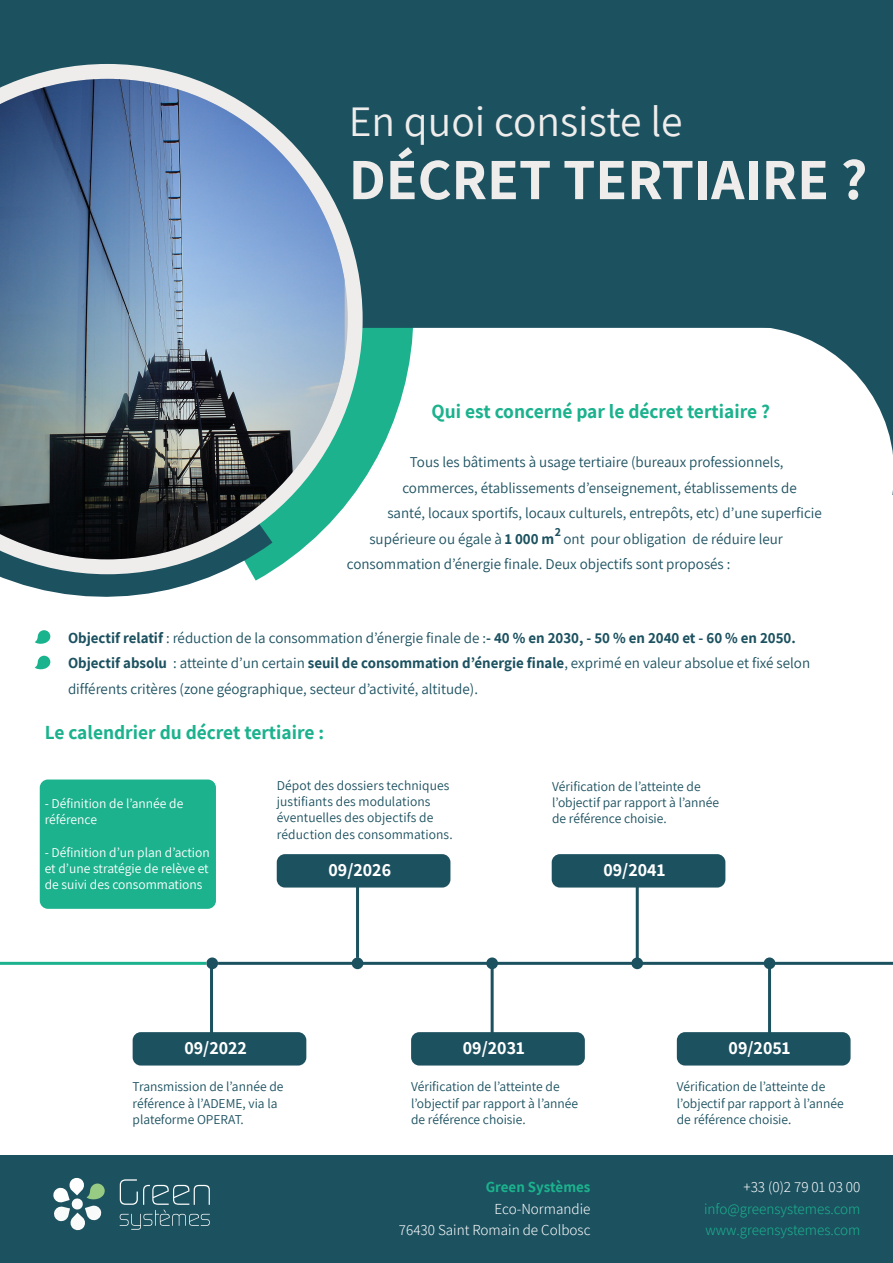
<style>
.page{position:relative;width:893px;height:1263px;background:#fff}
.page>*{position:absolute;margin:0;border:0;box-sizing:border-box;transform-origin:0 0}
.t1{font:700 58.5px "Assistant";color:#efedec}
.t2{font:43.5px "Assistant";color:#efedec}
.t3{font:700 19.5px "Assistant";color:#1bb28d}
.t4{font:700 18px "Assistant";color:#fff}
.t5{font:15px/25.5px "Assistant";color:#1c5160}
.t6{font:700 15px "Assistant";color:#1c5160}
.t7{font:300 15px "Assistant";color:#fff}
.t8{font:300 15px "Assistant";color:#1bb28d}
.t9{font:700 15px "Assistant";color:#1bb28d}
.t10{font:13.5px/16.2px "Assistant";color:#1c5160}
.t11{font:13.5px/16.2px "Assistant";color:#fff}
.t12{font:700 12px "Assistant";color:#1c5160}
.s1{font-weight:700}
.s2{font-weight:400}
.s3{color:#1c5160}
</style>
<div class="page">
<div style="left:1px;top:1156px;width:892px;height:107px;background:#1c5160"></div>
<svg style="left:120px;top:1179px;width:90px;height:51px"></svg>
<svg style="left:53px;top:1177px;width:52px;height:54px"></svg>
<svg style="left:771px;top:328px;width:122px;height:167px"></svg>
<svg style="left:363px;top:328px;width:50px;height:153px"></svg>
<div style="left:0;top:0;width:893px;height:328px;background:#1c5160"></div>
<svg style="left:0;top:574px;width:267px;height:90px"></svg>
<svg style="left:0;top:64px;width:363px;height:510px;background:#77a2a3"></svg>
<img style="left:0;top:79px;width:345px;height:480px">
<hr style="left:218px;top:962px;width:675px;height:3px;background:#1c5160">
<div style="left:40px;top:780px;width:175px;height:128px;background:#1bb28d;border-radius:7px"></div>
<div style="left:40px;top:779px;width:176px;height:130px;border:2px solid #1bb28d;border-radius:7px"></div>
<div style="left:133px;top:1033px;width:173px;height:32px;background:#1c5160;border-radius:7px"></div>
<div style="left:133px;top:1032px;width:173px;height:33px;border:2px solid #1c5160;border-radius:7px"></div>
<div style="left:277px;top:855px;width:173px;height:32px;background:#1c5160;border-radius:7px"></div>
<div style="left:277px;top:854px;width:173px;height:33px;border:2px solid #1c5160;border-radius:7px"></div>
<div style="left:412px;top:1033px;width:172px;height:32px;background:#1c5160;border-radius:7px"></div>
<div style="left:411px;top:1032px;width:174px;height:33px;border:2px solid #1c5160;border-radius:7px"></div>
<div style="left:552px;top:855px;width:173px;height:32px;background:#1c5160;border-radius:7px"></div>
<div style="left:552px;top:854px;width:173px;height:33px;border:2px solid #1c5160;border-radius:7px"></div>
<div style="left:678px;top:1033px;width:172px;height:32px;background:#1c5160;border-radius:7px"></div>
<div style="left:677px;top:1032px;width:173px;height:33px;border:2px solid #1c5160;border-radius:7px"></div>
<div style="left:207px;top:958px;width:10px;height:10px;background:#1c5160;border-radius:50%"></div>
<div style="left:206px;top:957px;width:12px;height:12px;border:2px solid #1c5160;border-radius:50%"></div>
<div style="left:352px;top:958px;width:11px;height:10px;background:#1c5160;border-radius:50%"></div>
<div style="left:352px;top:957px;width:11px;height:12px;border:2px solid #1c5160;border-radius:50%"></div>
<div style="left:487px;top:958px;width:10px;height:10px;background:#1c5160;border-radius:50%"></div>
<div style="left:486px;top:957px;width:12px;height:12px;border:2px solid #1c5160;border-radius:50%"></div>
<div style="left:632px;top:958px;width:10px;height:10px;background:#1c5160;border-radius:50%"></div>
<div style="left:631px;top:957px;width:12px;height:12px;border:2px solid #1c5160;border-radius:50%"></div>
<div style="left:764px;top:958px;width:11px;height:10px;background:#1c5160;border-radius:50%"></div>
<div style="left:764px;top:957px;width:11px;height:12px;border:2px solid #1c5160;border-radius:50%"></div>
<hr style="left:0;top:962px;width:206px;height:3px;background:#1bb28d">
<hr style="left:210px;top:960px;width:3px;height:75px;background:#1c5160">
<hr style="left:356px;top:882px;width:3px;height:76px;background:#1c5160">
<hr style="left:491px;top:962px;width:3px;height:75px;background:#1c5160">
<hr style="left:636px;top:880px;width:3px;height:83px;background:#1c5160">
<hr style="left:768px;top:962px;width:3px;height:75px;background:#1c5160">
<svg style="left:35px;top:630px;width:15px;height:14px"></svg>
<svg style="left:35px;top:655px;width:15px;height:15px"></svg>
<p class="t2" style="left:349px;top:92px;width:335px">En quoi consiste le</p>
<p class="t1" style="left:349px;top:139px;width:520px">DÉCRET TERTIAIRE ?</p>
<p class="t3" style="left:432px;top:398px;width:340px">Qui est concerné par le décret tertiaire ?</p>
<p class="t5" style="left:410px;top:449px;width:375px">Tous les bâtiments à usage tertiaire (bureaux professionnels,</p>
<p class="t5" style="left:402px;top:474px;width:396px">commerces, établissements d’enseignement, établissements de</p>
<p class="t5" style="left:387px;top:500px;width:436px">santé, locaux sportifs, locaux culturels, entrepôts, etc) d’une superficie</p>
<p class="t5" style="left:369px;top:525px;width:415px">supérieure ou égale à <span class="s1">1 000 m</span> ont pour obligation de réduire leur</p>
<p class="t5" style="left:347px;top:551px;width:385px">consommation d’énergie finale. Deux objectifs sont proposés :</p>
<p class="t12" style="left:555px;top:524px;width:8px">2</p>
<p class="t6" style="left:68px;top:627px;width:729px">Objectif relatif <span class="s2">: réduction de la consommation d’énergie finale de :</span>- 40 % en 2030, - 50 % en 2040 et - 60 % en 2050.</p>
<p class="t5" style="left:68px;top:650px;width:744px"><span class="s1">Objectif absolu</span> : atteinte d’un certain <span class="s1">seuil de consommation d’énergie finale</span>, exprimé en valeur absolue et fixé selon différents critères (zone géographique, secteur d’activité, altitude).</p>
<p class="t3" style="left:45px;top:719px;width:281px">Le calendrier du décret tertiaire :</p>
<p class="t11" style="left:45px;top:795px;width:140px">- Définition de l’année de référence</p>
<p class="t11" style="left:45px;top:843px;width:167px;text-align:justify">- Définition d’un plan d’action et d’une stratégie de relève et de suivi des consommations</p>
<p class="t10" style="left:277px;top:777px;width:177px">Dépot des dossiers techniques justifiants des modulations éventuelles des objectifs de réduction des consommations.</p>
<p class="t4" style="left:328px;top:857px;width:64px">09/2026</p>
<p class="t10" style="left:552px;top:778px;width:168px">Vérification de l’atteinte de l’objectif par rapport à l’année de référence choisie.</p>
<p class="t4" style="left:603px;top:857px;width:63px">09/2041</p>
<p class="t4" style="left:184px;top:1035px;width:64px">09/2022</p>
<p class="t4" style="left:463px;top:1035px;width:63px">09/2031</p>
<p class="t4" style="left:729px;top:1035px;width:63px">09/2051</p>
<p class="t10" style="left:133px;top:1078px;width:152px">Transmission de l’année de référence à l’ADEME, via la</p>
<p class="t10" style="left:133px;top:1110px;width:113px">plateforme OPERAT.</p>
<p class="t10" style="left:411px;top:1078px;width:168px">Vérification de l’atteinte de l’objectif par rapport à l’année de référence choisie.</p>
<p class="t9" style="left:486px;top:1177px;width:106px">Green Systèmes</p>
<p class="t7" style="left:465px;top:1198px;width:127px"><span class="s3">Parc</span> Eco-Normandie</p>
<p class="t7" style="left:399px;top:1220px;width:193px">76430 Saint Romain de Colbosc</p>
<p class="t10" style="left:677px;top:1078px;width:168px">Vérification de l’atteinte de l’objectif par rapport à l’année de référence choisie.</p>
<p class="t7" style="left:743px;top:1177px;width:118px">+33 (0)2 79 01 03 00</p>
<p class="t8" style="left:704px;top:1198px;width:158px">info@greensystemes.com</p>
<p class="t8" style="left:706px;top:1220px;width:156px">www.greensystemes.com</p>
</div>
